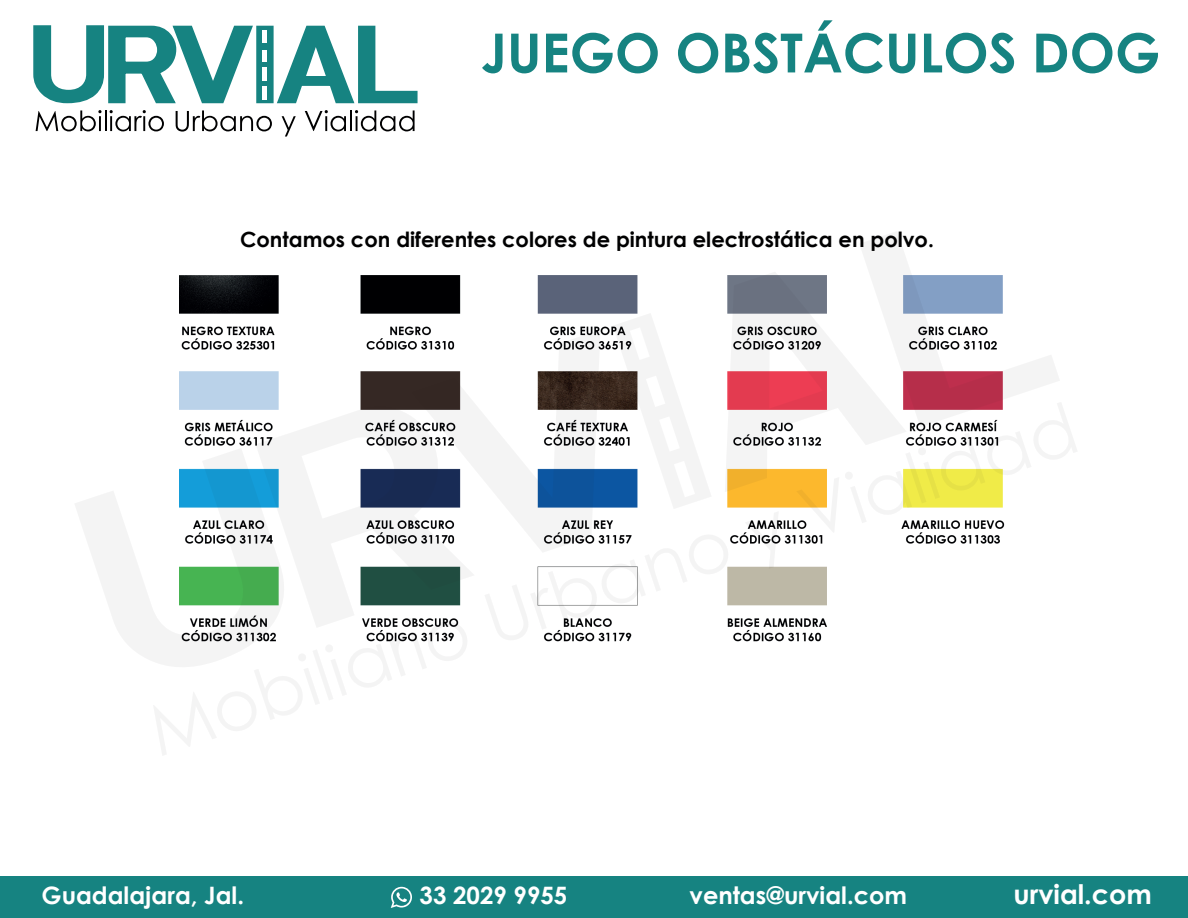
<style>
.page{position:relative;width:1188px;height:918px;background:#fff}
.page>*{position:absolute;margin:0;border:0;box-sizing:border-box;transform-origin:0 0}
.t1{font:700 54px "Century Gothic";color:#168381}
.t2{font:700 27px "Century Gothic";color:#fff}
.t3{font:700 24px "Century Gothic";color:#fff}
.t4{font:700 21px "Century Gothic";color:#000001}
</style>
<div class="page">
<div style="left:0;top:876px;width:1188px;height:42px;background:#168381"></div>
<svg style="left:391px;top:887px;width:21px;height:21px"></svg>
<svg style="left:33px;top:25px;width:220px;height:79px"></svg>
<div style="left:256px;top:26px;width:18px;height:77px;background:#168381;border:2px solid #168381"></div>
<svg style="left:277px;top:25px;width:141px;height:79px"></svg>
<div style="left:262px;top:31px;width:5px;height:12px;background:#fff"></div>
<svg style="left:36px;top:110px;width:66px;height:21px"></svg>
<hr style="left:105px;top:110px;width:2px;height:21px;background:#000001">
<svg style="left:110px;top:110px;width:54px;height:21px"></svg>
<svg style="left:176px;top:110px;width:96px;height:22px"></svg>
<svg style="left:282px;top:116px;width:14px;height:20px"></svg>
<svg style="left:305px;top:110px;width:41px;height:21px"></svg>
<hr style="left:350px;top:110px;width:2px;height:21px;background:#000001">
<svg style="left:355px;top:110px;width:60px;height:21px"></svg>
<div style="left:262px;top:51px;width:5px;height:11px;background:#fff"></div>
<div style="left:262px;top:67px;width:5px;height:13px;background:#fff"></div>
<div style="left:262px;top:86px;width:5px;height:13px;background:#fff"></div>
<svg style="left:75px;top:491px;width:78px;height:170px"></svg>
<svg style="left:153px;top:232px;width:924px;height:523px"></svg>
<h1 class="t1" style="left:481px;top:12px;width:681px">JUEGO OBSTÁCULOS DOG</h1>
<p class="t4" style="left:240px;top:223px;width:695px">Contamos con diferentes colores de pintura electrostática en polvo.</p>
<p class="t3" style="left:42px;top:878px;width:204px">Guadalajara, Jal.</p>
<p class="t3" style="left:420px;top:878px;width:149px">33 2029 9955</p>
<p class="t3" style="left:690px;top:878px;width:219px">ventas@urvial.com</p>
<p class="t2" style="left:1014px;top:874px;width:140px">urvial.com</p>
</div>
